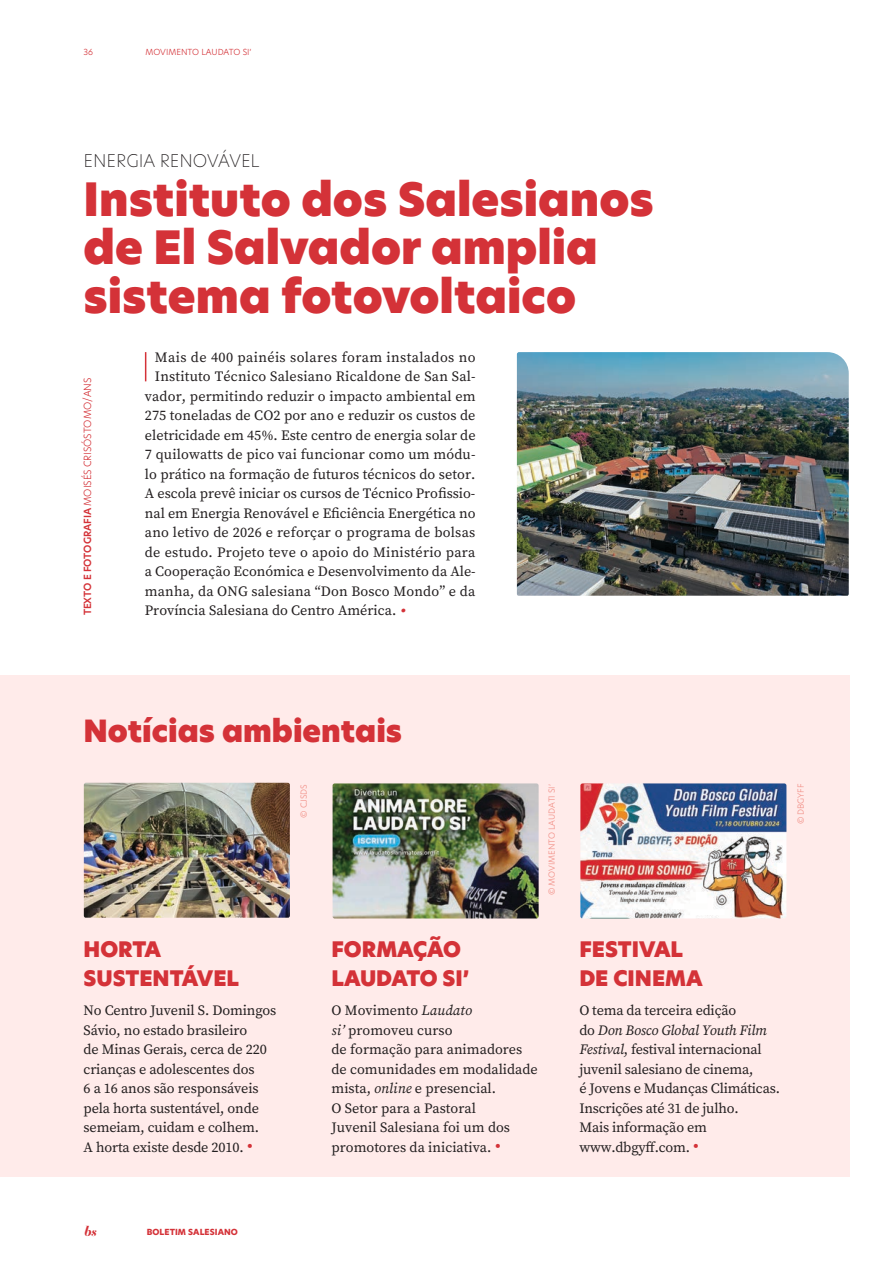
<style>
.page{position:relative;width:892px;height:1262px;background:#fff}
.page>*{position:absolute;margin:0;border:0;box-sizing:border-box;transform-origin:0 0}
.t1{font:45px/48.8px "New Hero Super";color:#d43238}
.t2{font:30px "New Hero Super";color:#d43238}
.t3{font:21px/29.2px "New Hero Super";color:#d43238}
.t4{font:200 17.25px "New Hero";color:#231f20}
.t5{font:14.25px/19.5px "Source Serif Variable";color:#231f20}
.t6{font:14.25px "Source Serif Variable";letter-spacing:.02em;color:#231f20}
.t7{font:14.25px "Source Serif Variable";letter-spacing:.025em;color:#231f20}
.t8{font:italic 700 13.5px "Essonnes Headline";color:#d43238}
.t9{font:300 9.75px "New Hero";letter-spacing:-.01em;color:#d43238}
.t10{font:300 8.25px "New Hero";letter-spacing:-.01em;color:#f18b82}
.t11{font:300 8.25px "New Hero";color:#d43238}
.t12{font:800 8.25px "New Hero";letter-spacing:.01em;color:#d43238}
.s1{font-weight:600}
.s2{font-style:italic;font-size:19.5px;color:#d43238}
.s3{font-size:21px;color:#d43238}
.s4{font-style:italic}
</style>
<div class="page">
<div style="left:0;top:675px;width:849px;height:501px;background:#ffebea"></div>
<img style="left:332px;top:783px;width:206px;height:135px">
<img style="left:517px;top:352px;width:331px;height:244px">
<img style="left:580px;top:783px;width:206px;height:135px">
<img style="left:84px;top:783px;width:206px;height:134px">
<svg style="left:145px;top:353px;width:1px;height:28px"></svg>
<p class="t11" style="left:83px;top:46px;width:11px">36</p>
<p class="t11" style="left:145px;top:46px;width:108px">MOVIMENTO LAUDATO SI’</p>
<p class="t4" style="left:83px;top:149px;width:178px">ENERGIA RENOVÁVEL</p>
<h1 class="t1" style="left:83px;top:175px;width:571px">Instituto dos Salesianos de El Salvador amplia sistema fotovoltaico</h1>
<p class="t9" style="left:81px;top:615px;width:239px;rotate:-90deg"><span class="s1">TEXTO E FOTOGRAFIA</span> MOISÉS CRISÓSTOMO/ANS</p>
<p class="t7" style="left:155px;top:347px;width:322px">Mais de 400 painéis solares foram instalados no</p>
<p class="t5" style="left:155px;top:367px;width:322px">Instituto Técnico Salesiano Ricaldone de San Sal-</p>
<p class="t5" style="left:145px;top:386px;width:332px">vador, permitindo reduzir o impacto ambiental em</p>
<p class="t5" style="left:145px;top:406px;width:332px">275 toneladas de CO2 por ano e reduzir os custos de</p>
<p class="t5" style="left:145px;top:425px;width:332px">eletricidade em 45%. Este centro de energia solar de</p>
<p class="t5" style="left:145px;top:445px;width:332px">7 quilowatts de pico vai funcionar como um módu-</p>
<p class="t5" style="left:145px;top:464px;width:332px">lo prático na formação de futuros técnicos do setor.</p>
<p class="t5" style="left:145px;top:484px;width:332px">A escola prevê iniciar os cursos de Técnico Profissio-</p>
<p class="t5" style="left:145px;top:503px;width:332px">nal em Energia Renovável e Eficiência Energética no</p>
<p class="t5" style="left:145px;top:523px;width:332px">ano letivo de 2026 e reforçar o programa de bolsas</p>
<p class="t6" style="left:145px;top:542px;width:332px">de estudo. Projeto teve o apoio do Ministério para</p>
<p class="t5" style="left:145px;top:562px;width:332px">a Cooperação Económica e Desenvolvimento da Ale-</p>
<p class="t5" style="left:145px;top:581px;width:332px">manha, da ONG salesiana “Don Bosco Mondo” e da</p>
<p class="t5" style="left:145px;top:601px;width:262px">Província Salesiana do Centro América. <span class="s2">·</span></p>
<h2 class="t2" style="left:83px;top:710px;width:320px">Notícias ambientais</h2>
<h3 class="t3" style="left:83px;top:934px;width:157px">HORTA<br>SUSTENTÁVEL</h3>
<p class="t5" style="left:83px;top:1001px;width:194px">No Centro Juvenil S. Domingos<br>Sávio, no estado brasileiro<br>de Minas Gerais, cerca de 220 crianças e adolescentes dos<br>6 a 16 anos são responsáveis pela horta sustentável, onde semeiam, cuidam e colhem.<br>A horta existe desde 2010. <span class="s3">·</span></p>
<p class="t10" style="left:298px;top:818px;width:35px;rotate:-90deg">© CJSDS</p>
<p class="t10" style="left:546px;top:895px;width:112px;rotate:-90deg">© MOVIMENTO LAUDATI SI’</p>
<p class="t10" style="left:795px;top:824px;width:42px;rotate:-90deg">© DBGYFF</p>
<h3 class="t3" style="left:331px;top:934px;width:139px">FORMAÇÃO<br>LAUDATO SI’</h3>
<p class="t5" style="left:331px;top:1001px;width:208px">O Movimento <span class="s4">Laudato<br>si’</span> promoveu curso<br>de formação para animadores de comunidades em modalidade mista, <span class="s4">online</span> e presencial.<br>O Setor para a Pastoral<br>Juvenil Salesiana foi um dos promotores da iniciativa. <span class="s3">·</span></p>
<h3 class="t3" style="left:579px;top:934px;width:125px">FESTIVAL<br>DE CINEMA</h3>
<p class="t5" style="left:579px;top:1001px;width:202px">O tema da terceira edição<br>do <span class="s4">Don Bosco Global Youth Film<br>Festival</span>, festival internacional juvenil salesiano de cinema,<br>é Jovens e Mudanças Climáticas.<br>Inscrições até 31 de julho.<br>Mais informação em www.dbgyff.com. <span class="s3">·</span></p>
<p class="t8" style="left:84px;top:1221px;width:14px">bs</p>
<p class="t12" style="left:147px;top:1226px;width:93px">BOLETIM SALESIANO</p>
</div>
